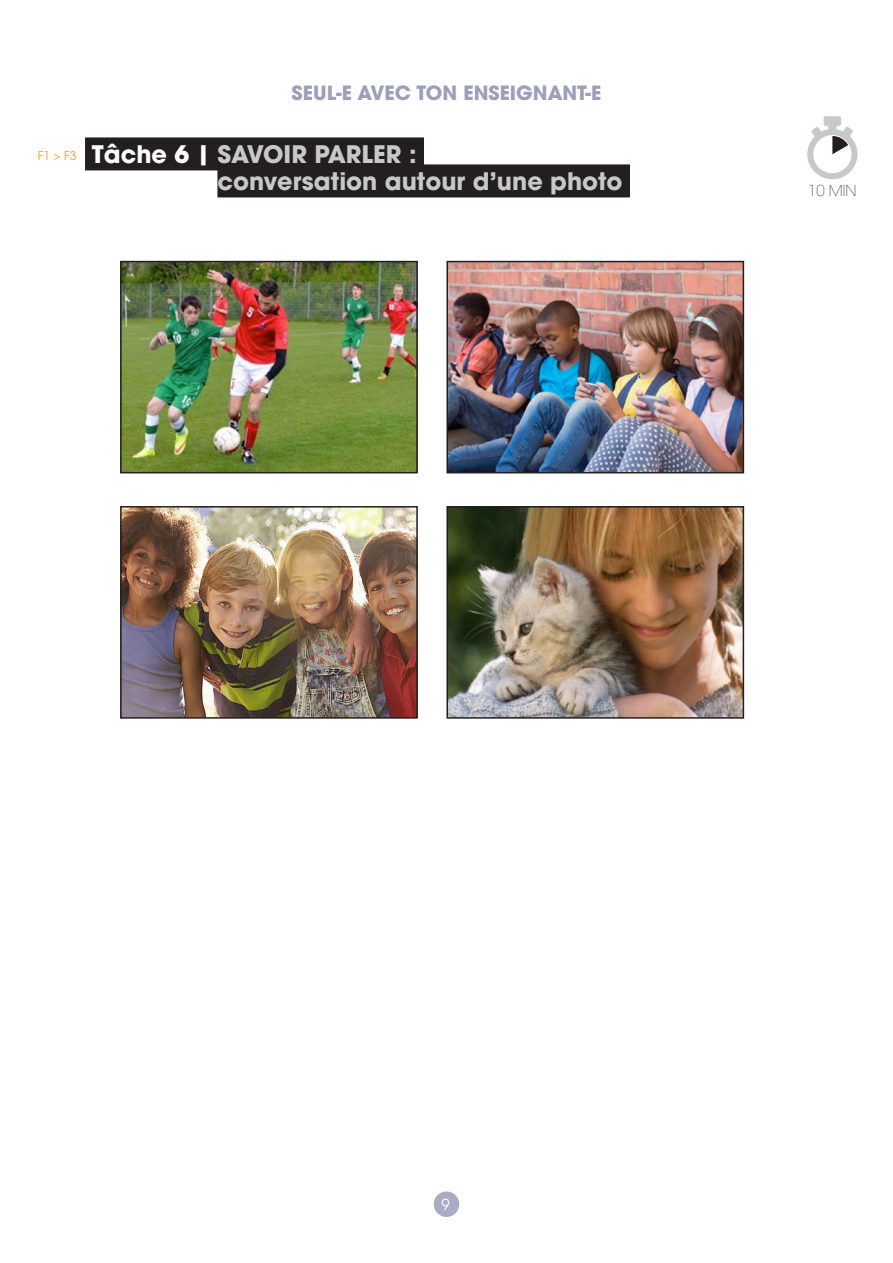
<style>
.page{position:relative;width:893px;height:1263px;background:#fff}
.page>*{position:absolute;margin:0;border:0;box-sizing:border-box;transform-origin:0 0}
.t1{font:700 24px/27px "Avant Garde";color:#c7c8ca}
.t2{font:700 19.5px "Avant Garde";color:#9d9fba}
.t3{font:200 15px "Avant Garde";color:#231f20}
.t4{font:15px "Avant Garde";color:#fff}
.t5{font:12px "Avant Garde";color:#f89931}
.s1{color:#fff}
</style>
<div class="page">
<div style="left:434px;top:1191px;width:25px;height:26px;background:#aaacc3;border-radius:50%"></div>
<div style="left:85px;top:137px;width:339px;height:33px;background:#231f20"></div>
<div style="left:217px;top:164px;width:413px;height:33px;background:#231f20"></div>
<img style="left:123px;top:509px;width:292px;height:207px">
<div style="left:120px;top:506px;width:298px;height:213px;border:2px solid #231f20"></div>
<img style="left:449px;top:264px;width:292px;height:206px">
<div style="left:446px;top:261px;width:298px;height:212px;border:2px solid #231f20"></div>
<img style="left:449px;top:509px;width:292px;height:207px">
<div style="left:446px;top:506px;width:298px;height:213px;border:2px solid #231f20"></div>
<img style="left:123px;top:264px;width:292px;height:206px">
<div style="left:120px;top:261px;width:298px;height:212px;border:2px solid #231f20"></div>
<svg style="left:807px;top:116px;width:50px;height:63px"></svg>
<p class="t2" style="left:292px;top:81px;width:311px">SEUL-E AVEC TON ENSEIGNANT-E</p>
<p class="t5" style="left:38px;top:148px;width:40px">F1 &gt; F3</p>
<p class="t1" style="left:217px;top:140px;width:407px;text-indent:-126px"><span class="s1">Tâche 6 |</span> SAVOIR PARLER :<br>conversation autour d’une photo</p>
<p class="t3" style="left:808px;top:181px;width:50px">10 MIN</p>
<p class="t4" style="left:442px;top:1196px;width:10px">9</p>
</div>
